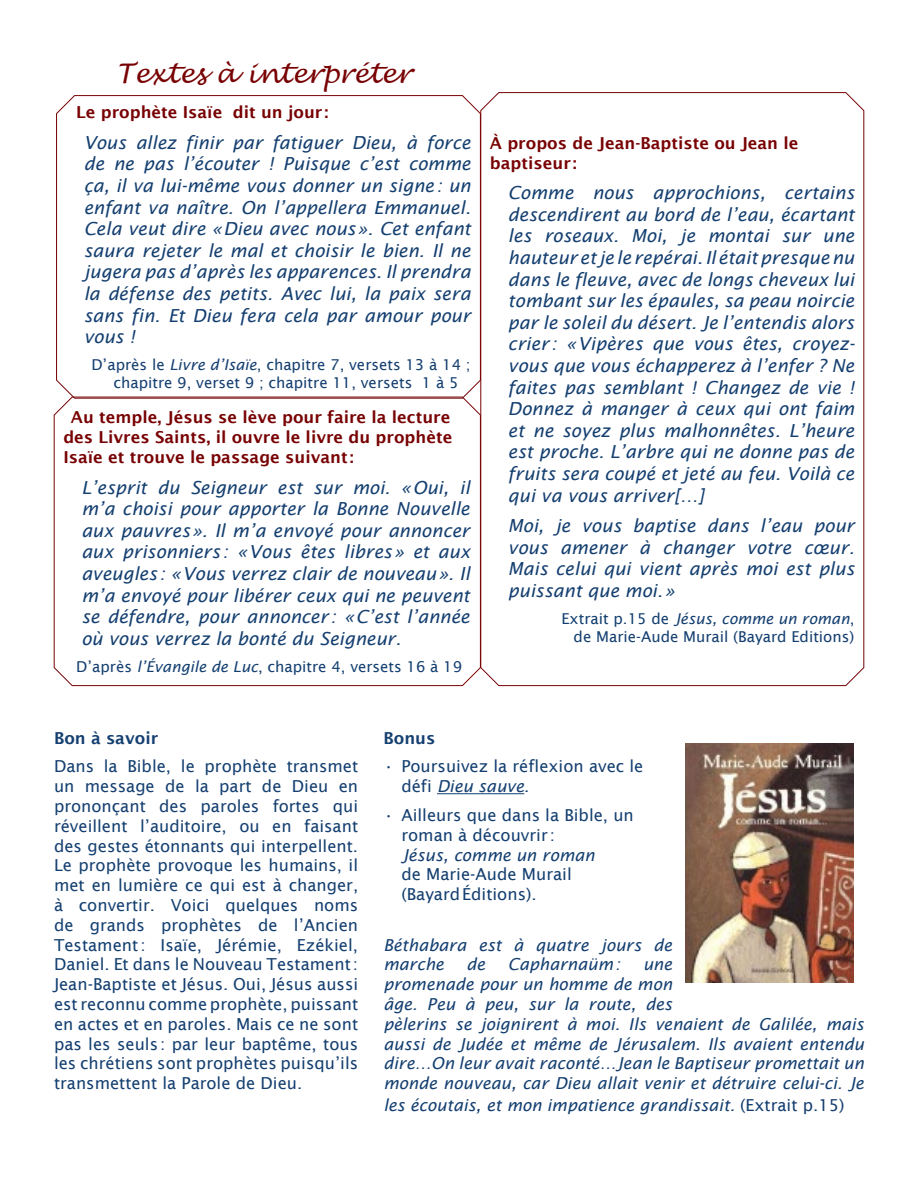
<style>
.page{position:relative;width:918px;height:1188px;background:#fff}
.page>*{position:absolute;margin:0;border:0;box-sizing:border-box;transform-origin:0 0}
.titre{font:italic 27px "Lucida Handwriting";color:#780203}
.citation_texte_just{font:italic 18px/21.6px "Lucida Sans";color:#143f70;text-align:justify}
.yexye_alinea1{font:16.5px/19.8px "Lucida Sans";color:#143f70}
.yexye_justifié{font:italic 16.5px/19.8px "Lucida Sans";color:#143f70}
.info_gras{font:600 16.5px/19.8px "Lucida Sans";color:#780203}
.yexye_alinea1-2{font:600 16.5px "Lucida Sans";color:#143f70}
.signature_tx{font:15px/18px "Lucida Sans";color:#143f70}
.s1{font-style:italic}
.s2{font-weight:600}
.s3{font-style:normal}
</style>
<div class="page">
<img style="left:686px;top:744px;width:168px;height:238px">
<svg style="left:56px;top:95px;width:424px;height:302px"></svg>
<svg style="left:480px;top:92px;width:384px;height:594px"></svg>
<svg style="left:54px;top:397px;width:427px;height:289px"></svg>
<hr style="left:437px;top:793px;width:87px;height:1px;background:#143f70">
<p class="titre" style="left:116px;top:57px;width:297px">Textes à interpréter</p>
<p class="info_gras" style="left:76px;top:102px;width:254px">Le prophète Isaïe dit un jour :</p>
<p class="citation_texte_just" style="left:84px;top:132px;width:389px">Vous allez finir par fatiguer Dieu, à force de ne pas l’écouter ! Puisque c’est comme ça, il va lui-même vous donner un signe: un enfant va naître. On l’appellera Emmanuel.<br>Cela veut dire «Dieu avec nous». Cet enfant saura rejeter le mal et choisir le bien. Il ne jugera pas d’après les apparences. Il prendra la défense des petits. Avec lui, la paix sera sans fin. Et Dieu fera cela par amour pour vous !</p>
<p class="signature_tx" style="left:113px;top:356px;width:359px;text-indent:-22px">D’après le <span class="s1">Livre d’Isaïe</span>, chapitre 7, versets 13 à 14 ; chapitre 9, verset 9 ; chapitre 11, versets 1 à 5</p>
<p class="info_gras" style="left:63px;top:408px;width:391px;text-indent:8px">Au temple, Jésus se lève pour faire la lecture des Livres Saints, il ouvre le livre du prophète<br>Isaïe et trouve le passage suivant :</p>
<p class="citation_texte_just" style="left:81px;top:476px;width:390px">L’esprit du Seigneur est sur moi. «Oui, il m’a choisi pour apporter la Bonne Nouvelle aux pauvres». Il m’a envoyé pour annoncer aux prisonniers : «Vous êtes libres» et aux aveugles : «Vous verrez clair de nouveau». Il m’a envoyé pour libérer ceux qui ne peuvent se défendre, pour annoncer : «C’est l’année où vous verrez la bonté du Seigneur.</p>
<p class="signature_tx" style="left:76px;top:658px;width:388px">D’après <span class="s1">l’Évangile de Luc</span>, chapitre 4, versets 16 à 19</p>
<p class="info_gras" style="left:490px;top:133px;width:310px">À propos de Jean-Baptiste ou Jean le baptiseur :</p>
<p class="citation_texte_just" style="left:508px;top:182px;width:348px">Comme nous approchions, certains descendirent au bord de l’eau, écartant les roseaux. Moi, je montai sur une hauteur et je le repérai. Il était presque nu dans le fleuve, avec de longs cheveux lui tombant sur les épaules, sa peau noircie par le soleil du désert. Je l’entendis alors crier : «Vipères que vous êtes, croyez&shy;vous que vous échapperez à l’enfer ? Ne faites pas semblant ! Changez de vie !<br>Donnez à manger à ceux qui ont faim et ne soyez plus malhonnêtes. L’heure est proche. L’arbre qui ne donne pas de fruits sera coupé et jeté au feu. Voilà ce qui va vous arriver[…]</p>
<p class="citation_texte_just" style="left:508px;top:515px;width:348px">Moi, je vous baptise dans l’eau pour vous amener à changer votre cœur.<br>Mais celui qui vient après moi est plus puissant que moi.»</p>
<p class="signature_tx" style="left:562px;top:610px;width:294px;text-align:right">Extrait p.15 de <span class="s1">Jésus, comme un roman</span>, de Marie-Aude Murail (Bayard Editions)</p>
<p class="yexye_alinea1" style="left:54px;top:723px;width:306px;line-height:28.8px"><span class="s2">Bon à savoir<br></span>Dans la Bible, le prophète transmet</p>
<p class="yexye_alinea1" style="left:54px;top:776px;width:306px;text-align:justify">un message de la part de Dieu en prononçant des paroles fortes qui réveillent l’auditoire, ou en faisant des gestes étonnants qui interpellent.<br>Le prophète provoque les humains, il met en lumière ce qui est à changer, à convertir. Voici quelques noms de grands prophètes de l’Ancien Testament: Isaïe, Jérémie, Ezékiel, Daniel. Et dans le Nouveau Testament:<br>Jean-Baptiste et Jésus. Oui, Jésus aussi est reconnu comme prophète, puissant en actes et en paroles. Mais ce ne sont pas les seuls: par leur baptême, tous les chrétiens sont prophètes puisqu’ils transmettent la Parole de Dieu.</p>
<p class="yexye_alinea1-2" style="left:383px;top:728px;width:53px">Bonus</p>
<p class="yexye_alinea1" style="left:401px;top:757px;width:244px;text-indent:-18px">• Poursuivez la réflexion avec le défi <span class="s1">Dieu sauve</span>.</p>
<p class="yexye_alinea1" style="left:401px;top:805px;width:234px;text-indent:-18px">• Ailleurs que dans la Bible, un roman à découvrir :<br><span class="s1">Jésus, comme un roman<br></span>de Marie-Aude Murail (BayardÉditions).</p>
<p class="yexye_justifié" style="left:383px;top:935px;width:290px">Béthabara est à quatre jours de marche</p>
<p class="yexye_justifié" style="left:467px;top:955px;width:20px">de</p>
<p class="yexye_justifié" style="left:508px;top:955px;width:114px">Capharnaüm:</p>
<p class="yexye_justifié" style="left:383px;top:955px;width:482px;text-indent:260px">une<br>promenade pour un homme de mon<br>âge. Peu à peu, sur la route, des<br>pèlerins se joignirent à moi. Ils venaient de Galilée, mais aussi de Judée et même de Jérusalem. Ils avaient entendu dire…On leur avait raconté…Jean le Baptiseur promettait un monde nouveau, car Dieu allait venir et détruire celui-ci. Je</p>
<p class="yexye_justifié" style="left:383px;top:1095px;width:463px">les écoutais, et mon impatience grandissait. <span class="s3">(Extrait p.15)</span></p>
</div>
